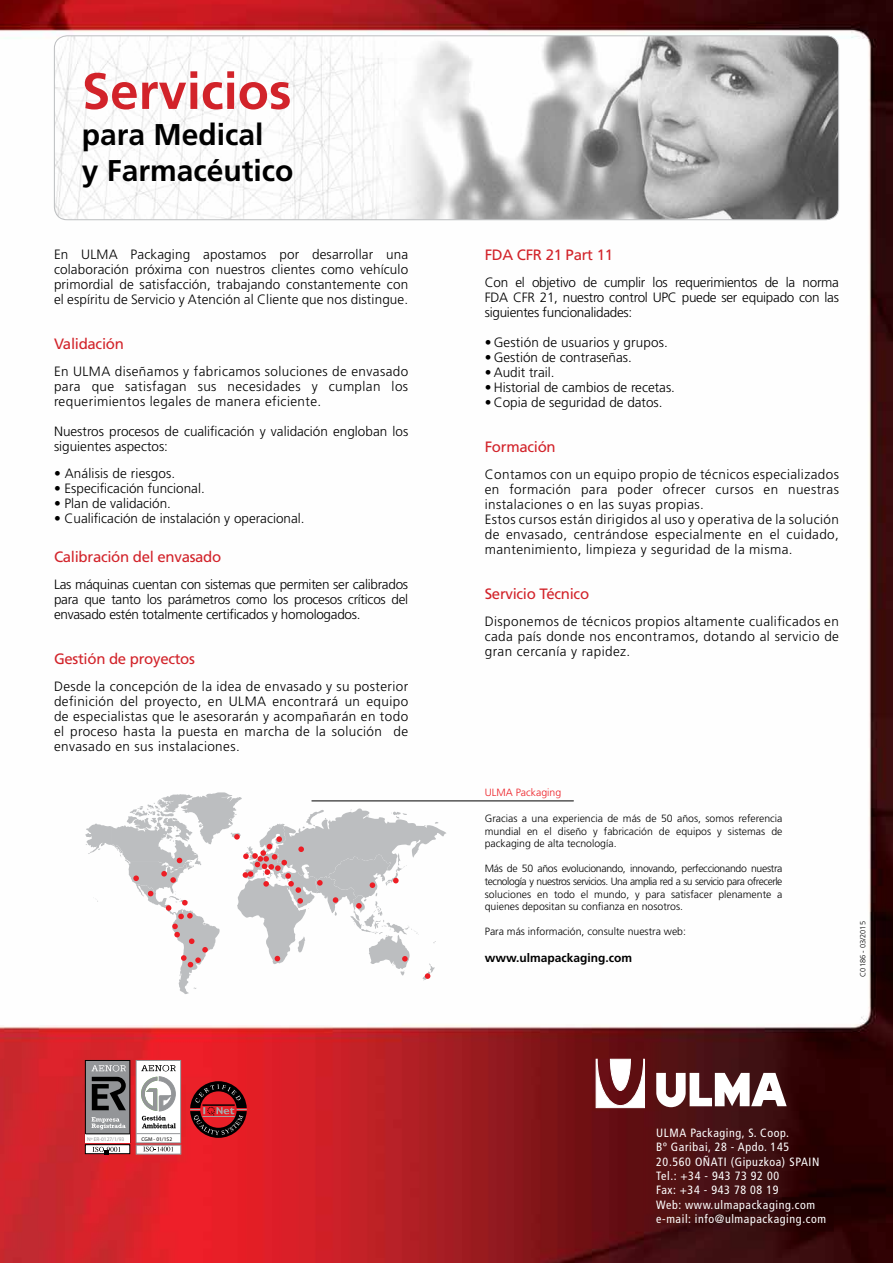
<style>
.page{position:relative;width:893px;height:1263px;background:#fff}
.page>*{position:absolute;margin:0;border:0;box-sizing:border-box;transform-origin:0 0}
.t1{font:700 51px "Frutiger LT Std";color:#d2232a}
.t2{font:700 30px/36px "Frutiger LT Std";color:#000}
.t3{font:15px "Frutiger LT Std";letter-spacing:-.02em;color:#d2232a}
.t4{font:300 13.5px/15px "Frutiger LT Std";letter-spacing:.01em;color:#000;text-align:justify}
.t5{font:300 13.5px/15px "Frutiger LT Std";letter-spacing:.03em;color:#000}
.t6{font:condensed 12px/14.4px "Frutiger LT Std";letter-spacing:.05em;color:#fff}
.t7{font:700 12px "Frutiger LT Std";color:#000}
.t8{font:300 10.5px/12.6px "Frutiger LT Std";color:#000;text-align:justify}
.t9{font:300 10.5px "Frutiger LT Std";color:#ed1d24}
.t10{font:300 7.5px "Frutiger LT Std";color:#000}
.t11{font:5.4px "Myriad Pro";color:#939598}
.t12{font:5.4px "Myriad Pro";color:#000}
</style>
<div class="page">
<img style="left:0;top:0;width:893px;height:1263px">
<img style="left:54px;top:36px;width:785px;height:184px">
<div style="left:54px;top:35px;width:785px;height:185px;border:1px solid #bcbec0;border-radius:13px"></div>
<hr style="left:312px;top:800px;width:261px;height:1px;background:#000">
<svg style="left:85px;top:792px;width:361px;height:202px"></svg>
<svg style="left:596px;top:1059px;width:49px;height:49px"></svg>
<svg style="left:656px;top:1073px;width:131px;height:34px"></svg>
<svg style="left:190px;top:1081px;width:57px;height:57px;background:#851e23"></svg>
<div style="left:85px;top:1060px;width:45px;height:82px;background:#939598"></div>
<div style="left:85px;top:1060px;width:45px;height:83px;border:1px solid #000"></div>
<div style="left:86px;top:1134px;width:44px;height:8px;background:#fff"></div>
<div style="left:85px;top:1145px;width:45px;height:9px;background:#fff"></div>
<div style="left:85px;top:1144px;width:45px;height:10px;border:1px solid #000"></div>
<svg style="left:92px;top:1117px;width:34px;height:12px"></svg>
<svg style="left:92px;top:1077px;width:34px;height:33px"></svg>
<svg style="left:92px;top:1147px;width:28px;height:7px"></svg>
<hr style="left:86px;top:1133px;width:44px;height:1px;background:#000">
<svg style="left:136px;top:1145px;width:45px;height:9px"></svg>
<div style="left:136px;top:1060px;width:45px;height:82px;background:#fff"></div>
<div style="left:136px;top:1060px;width:45px;height:83px;border:1px solid #939598"></div>
<hr style="left:136px;top:1133px;width:45px;height:1px;background:#939598">
<svg style="left:143px;top:1146px;width:30px;height:5px"></svg>
<svg style="left:141px;top:1065px;width:35px;height:63px"></svg>
<svg style="left:91px;top:1065px;width:35px;height:6px"></svg>
<h1 class="t1" style="left:82px;top:61px;width:211px">Servicios</h1>
<h2 class="t2" style="left:82px;top:117px;width:213px">para Medical<br>y Farmacéutico</h2>
<p class="t4" style="left:54px;top:247px;width:356px">En ULMA Packaging apostamos por desarrollar una colaboración próxima con nuestros clientes como vehículo primordial de satisfacción, trabajando constantemente con el espíritu de Servicio y Atención al Cliente que nos distingue.</p>
<p class="t3" style="left:54px;top:334px;width:71px">Validación</p>
<p class="t4" style="left:54px;top:364px;width:356px">En ULMA diseñamos y fabricamos soluciones de envasado para que satisfagan sus necesidades y cumplan los requerimientos legales de manera eficiente.</p>
<p class="t4" style="left:54px;top:424px;width:356px">Nuestros procesos de cualificación y validación engloban los siguientes aspectos:</p>
<p class="t4" style="left:54px;top:466px;width:123px">• Análisis de riesgos.</p>
<p class="t4" style="left:54px;top:481px;width:152px">• Especificación funcional.</p>
<p class="t4" style="left:54px;top:496px;width:119px">• Plan de validación.</p>
<p class="t4" style="left:54px;top:511px;width:252px">• Cualificación de instalación y operacional.</p>
<p class="t3" style="left:54px;top:547px;width:169px">Calibración del envasado</p>
<p class="t4" style="left:54px;top:577px;width:356px">Las máquinas cuentan con sistemas que permiten ser calibrados para que tanto los parámetros como los procesos críticos del envasado estén totalmente certificados y homologados.</p>
<p class="t3" style="left:54px;top:649px;width:142px">Gestión de proyectos</p>
<p class="t4" style="left:54px;top:679px;width:356px">Desde la concepción de la idea de envasado y su posterior definición del proyecto, en ULMA encontrará un equipo de especialistas que le asesorarán y acompañarán en todo el proceso hasta la puesta en marcha de la solución de envasado en sus instalaciones.</p>
<p class="t11" style="left:87px;top:1135px;width:39px">Nº ER-0127/1/93</p>
<p class="t12" style="left:141px;top:1136px;width:32px">CGM - 01/152</p>
<p class="t3" style="left:485px;top:246px;width:130px">FDA CFR 21 Part 11</p>
<p class="t4" style="left:485px;top:275px;width:356px">Con el objetivo de cumplir los requerimientos de la norma FDA CFR 21, nuestro control UPC puede ser equipado con las siguientes funcionalidades:</p>
<p class="t4" style="left:485px;top:335px;width:185px">• Gestión de usuarios y grupos.</p>
<p class="t4" style="left:485px;top:350px;width:149px">• Gestión de contraseñas.</p>
<p class="t4" style="left:485px;top:365px;width:71px">• Audit trail.</p>
<p class="t4" style="left:485px;top:380px;width:192px">• Historial de cambios de recetas.</p>
<p class="t4" style="left:485px;top:395px;width:179px">• Copia de seguridad de datos.</p>
<p class="t3" style="left:485px;top:438px;width:72px">Formación</p>
<p class="t5" style="left:485px;top:467px;width:356px">Contamos con un equipo propio de técnicos especializados en formación para poder ofrecer cursos en nuestras instalaciones o en las suyas propias.<br>Estos cursos están dirigidos al uso y operativa de la solución de envasado, centrándose especialmente en el cuidado, mantenimiento, limpieza y seguridad de la misma.</p>
<p class="t3" style="left:485px;top:585px;width:106px">Servicio Técnico</p>
<p class="t4" style="left:485px;top:614px;width:356px">Disponemos de técnicos propios altamente cualificados en cada país donde nos encontramos, dotando al servicio de gran cercanía y rapidez.</p>
<p class="t9" style="left:485px;top:787px;width:78px">ULMA Packaging</p>
<p class="t8" style="left:485px;top:812px;width:299px">Gracias a una experiencia de más de 50 años, somos referencia mundial en el diseño y fabricación de equipos y sistemas de packaging de alta tecnología.</p>
<p class="t8" style="left:485px;top:862px;width:299px">Más de 50 años evolucionando, innovando, perfeccionando nuestra tecnología y nuestros servicios. Una amplia red a su servicio para ofrecerle soluciones en todo el mundo, y para satisfacer plenamente a quienes depositan su confianza en nosotros.</p>
<p class="t8" style="left:485px;top:925px;width:203px">Para más información, consulte nuestra web:</p>
<p class="t7" style="left:485px;top:951px;width:149px">www.ulmapackaging.com</p>
<p class="t10" style="left:859px;top:977px;width:57px;rotate:-90deg">C0186 - 03/2015</p>
<p class="t6" style="left:656px;top:1125px;width:171px">ULMA Packaging, S. Coop.<br>Bº Garibai, 28 - Apdo. 145<br>20.560 OÑATI (Gipuzkoa) SPAIN<br>Tel.: +34 - 943 73 92 00<br>Fax: +34 - 943 78 08 19<br>Web: www.ulmapackaging.com e-mail: info@ulmapackaging.com</p>
</div>
